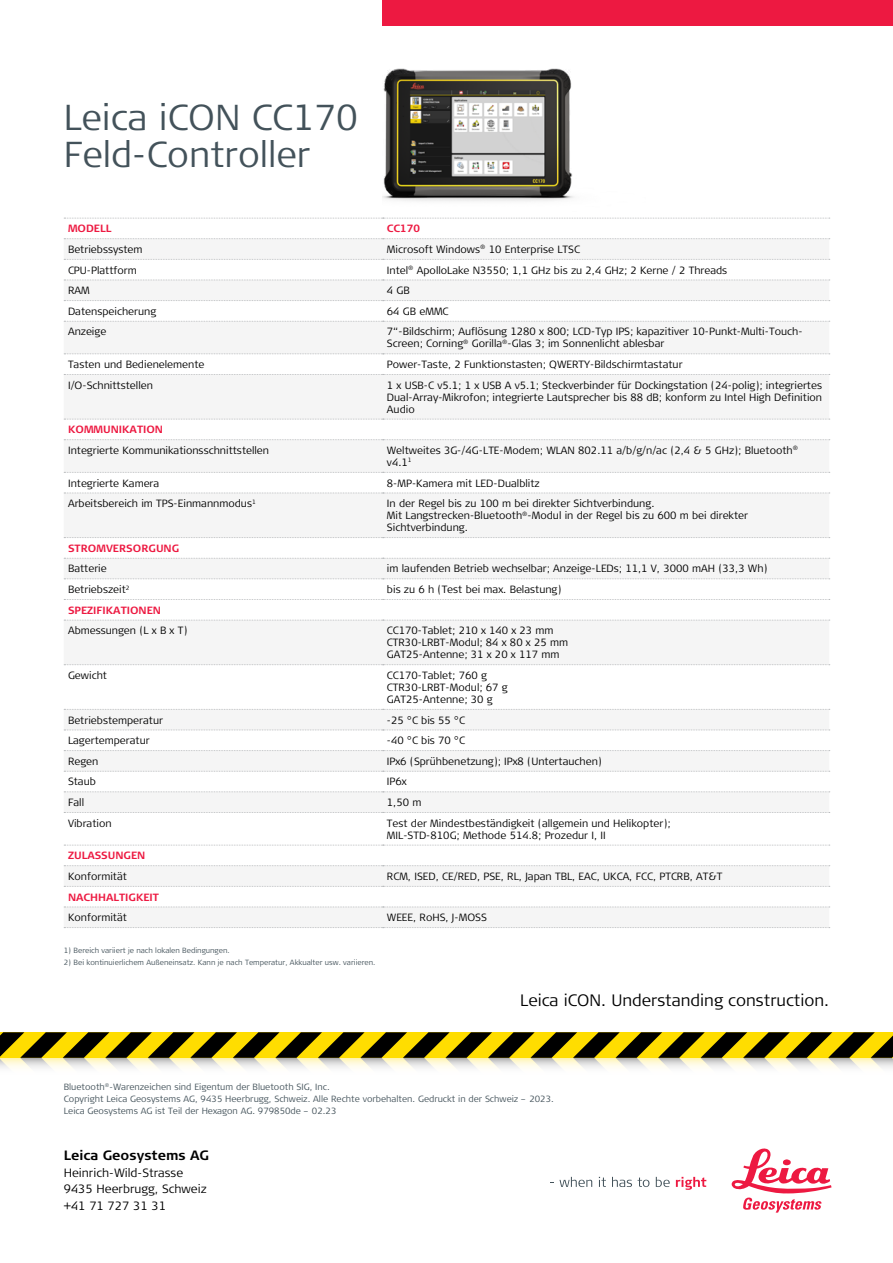
<style>
.page{position:relative;width:893px;height:1263px;background:#fff}
.page>*{position:absolute;margin:0;border:0;box-sizing:border-box;transform-origin:0 0}
.t1{font:300 36px/37.5px "Signa Column";color:#43525a}
.t2{font:300 16.5px "Signa Column";color:#000}
.t3{font:700 13.5px "Signa Column";color:#000}
.t4{font:300 12px/16.5px "Signa Column";color:#000}
.t5{font:300 10.5px/12px "Signa Column";color:#000}
.t6{font:700 10.5px "Signa Column";color:#ed1941}
.t7{font:300 9px/12px "Signa Column";color:#43525a}
.t8{font:300 7.5px "Signa Column";color:#43525a}
</style>
<div class="page">
<svg style="left:559px;top:1177px;width:33px;height:10px"></svg>
<svg style="left:599px;top:1177px;width:7px;height:10px"></svg>
<svg style="left:612px;top:1177px;width:37px;height:10px"></svg>
<svg style="left:656px;top:1177px;width:14px;height:10px"></svg>
<svg style="left:676px;top:1177px;width:30px;height:13px"></svg>
<svg style="left:732px;top:1148px;width:99px;height:64px"></svg>
<div style="left:383px;top:0;width:510px;height:26px;background:#ed1941"></div>
<svg style="left:64px;top:239px;width:765px;height:669px;fill:#f5f5f5"></svg>
<svg style="left:64px;top:374px;width:766px;height:1px"></svg>
<svg style="left:64px;top:419px;width:766px;height:1px"></svg>
<svg style="left:64px;top:439px;width:766px;height:1px"></svg>
<svg style="left:64px;top:218px;width:766px;height:1px"></svg>
<svg style="left:64px;top:238px;width:766px;height:1px"></svg>
<svg style="left:64px;top:259px;width:766px;height:1px"></svg>
<svg style="left:64px;top:321px;width:766px;height:1px"></svg>
<svg style="left:64px;top:353px;width:766px;height:1px"></svg>
<svg style="left:64px;top:280px;width:766px;height:1px"></svg>
<svg style="left:64px;top:300px;width:766px;height:1px"></svg>
<svg style="left:64px;top:558px;width:766px;height:1px"></svg>
<svg style="left:64px;top:578px;width:766px;height:1px"></svg>
<svg style="left:64px;top:599px;width:766px;height:1px"></svg>
<svg style="left:64px;top:620px;width:766px;height:1px"></svg>
<svg style="left:64px;top:664px;width:766px;height:1px"></svg>
<svg style="left:64px;top:537px;width:766px;height:1px"></svg>
<svg style="left:64px;top:472px;width:766px;height:1px"></svg>
<svg style="left:64px;top:493px;width:766px;height:1px"></svg>
<svg style="left:64px;top:709px;width:766px;height:1px"></svg>
<svg style="left:64px;top:730px;width:766px;height:1px"></svg>
<svg style="left:64px;top:750px;width:766px;height:1px"></svg>
<svg style="left:64px;top:771px;width:766px;height:1px"></svg>
<svg style="left:64px;top:791px;width:766px;height:1px"></svg>
<svg style="left:64px;top:812px;width:766px;height:1px"></svg>
<svg style="left:64px;top:845px;width:766px;height:1px"></svg>
<svg style="left:64px;top:865px;width:766px;height:1px"></svg>
<svg style="left:64px;top:886px;width:766px;height:1px"></svg>
<svg style="left:64px;top:906px;width:766px;height:1px"></svg>
<svg style="left:64px;top:927px;width:766px;height:1px"></svg>
<img style="left:383px;top:68px;width:266px;height:150px">
<svg style="left:0;top:1032px;width:893px;height:36px;background:#9f923b"></svg>
<h1 class="t1" style="left:64px;top:99px;width:296px">Leica iCON CC170<br>Feld-Controller</h1>
<p class="t6" style="left:68px;top:222px;width:45px">MODELL</p>
<p class="t6" style="left:387px;top:222px;width:35px">CC170</p>
<p class="t5" style="left:68px;top:243px;width:76px">Betriebssystem</p>
<p class="t5" style="left:387px;top:244px;width:195px">Microsoft Windows<sup>®</sup> 10 Enterprise LTSC</p>
<p class="t5" style="left:68px;top:264px;width:70px">CPU-Plattform</p>
<p class="t5" style="left:387px;top:264px;width:342px">Intel<sup>®</sup> ApolloLake N3550; 1,1 GHz bis zu 2,4 GHz; 2 Kerne / 2 Threads</p>
<p class="t5" style="left:68px;top:285px;width:23px">RAM</p>
<p class="t5" style="left:387px;top:285px;width:24px">4 GB</p>
<p class="t5" style="left:68px;top:305px;width:90px">Datenspeicherung</p>
<p class="t5" style="left:387px;top:305px;width:63px">64 GB eMMC</p>
<p class="t5" style="left:68px;top:326px;width:40px">Anzeige</p>
<p class="t5" style="left:387px;top:326px;width:417px">7“-Bildschirm; Auflösung 1280 x 800; LCD-Typ IPS; kapazitiver 10-Punkt-Multi-Touch-<br>Screen; Corning<sup>®</sup> Gorilla<sup>®</sup>-Glas 3; im Sonnenlicht ablesbar</p>
<p class="t5" style="left:68px;top:359px;width:138px">Tasten und Bedienelemente</p>
<p class="t5" style="left:387px;top:359px;width:297px">Power-Taste, 2 Funktionstasten; QWERTY-Bildschirmtastatur</p>
<p class="t5" style="left:68px;top:379px;width:86px">I/O-Schnittstellen</p>
<p class="t5" style="left:387px;top:379px;width:437px;text-align:justify">1 x USB-C v5.1; 1 x USB A v5.1; Steckverbinder für Dockingstation (24-polig); integriertes Dual-Array-Mikrofon; integrierte Lautsprecher bis 88 dB; konform zu Intel High Definition Audio</p>
<p class="t6" style="left:68px;top:423px;width:97px">KOMMUNIKATION</p>
<p class="t5" style="left:68px;top:444px;width:203px">Integrierte Kommunikationsschnittstellen</p>
<p class="t5" style="left:387px;top:444px;width:413px">Weltweites 3G-/4G-LTE-Modem; WLAN 802.11 a/b/g/n/ac (2,4 &amp; 5 GHz); Bluetooth<sup>® </sup>v4.1<sup>1</sup></p>
<p class="t5" style="left:68px;top:477px;width:93px">Integrierte Kamera</p>
<p class="t5" style="left:387px;top:477px;width:154px">8-MP-Kamera mit LED-Dualblitz</p>
<p class="t5" style="left:68px;top:498px;width:189px">Arbeitsbereich im TPS-Einmannmodus<sup>1</sup></p>
<p class="t5" style="left:387px;top:498px;width:363px">In der Regel bis zu 100 m bei direkter Sichtverbindung.<br>Mit Langstrecken-Bluetooth<sup>®</sup>-Modul in der Regel bis zu 600 m bei direkter<br>Sichtverbindung.</p>
<p class="t6" style="left:68px;top:541px;width:113px">STROMVERSORGUNG</p>
<p class="t5" style="left:68px;top:563px;width:40px">Batterie</p>
<p class="t5" style="left:387px;top:563px;width:382px">im laufenden Betrieb wechselbar; Anzeige-LEDs; 11,1 V, 3000 mAH (33,3 Wh)</p>
<p class="t5" style="left:68px;top:584px;width:63px">Betriebszeit<sup>2</sup></p>
<p class="t5" style="left:387px;top:584px;width:176px">bis zu 6 h (Test bei max. Belastung)</p>
<p class="t6" style="left:68px;top:603px;width:95px">SPEZIFIKATIONEN</p>
<p class="t5" style="left:68px;top:625px;width:121px">Abmessungen (L x B x T)</p>
<p class="t5" style="left:387px;top:625px;width:183px">CC170-Tablet; 210 x 140 x 23 mm<br>CTR30-LRBT-Modul; 84 x 80 x 25 mm<br>GAT25-Antenne; 31 x 20 x 117 mm</p>
<p class="t5" style="left:68px;top:669px;width:41px">Gewicht</p>
<p class="t5" style="left:387px;top:669px;width:122px">CC170-Tablet; 760 g<br>CTR30-LRBT-Modul; 67 g<br>GAT25-Antenne; 30 g</p>
<p class="t5" style="left:68px;top:714px;width:96px">Betriebstemperatur</p>
<p class="t5" style="left:387px;top:714px;width:80px">-25 °C bis 55 °C</p>
<p class="t5" style="left:68px;top:735px;width:83px">Lagertemperatur</p>
<p class="t5" style="left:387px;top:735px;width:80px">-40 °C bis 70 °C</p>
<p class="t5" style="left:68px;top:755px;width:32px">Regen</p>
<p class="t5" style="left:387px;top:755px;width:216px">IPx6 (Sprühbenetzung); IPx8 (Untertauchen)</p>
<p class="t5" style="left:68px;top:776px;width:29px">Staub</p>
<p class="t5" style="left:387px;top:776px;width:21px">IP6x</p>
<p class="t5" style="left:68px;top:797px;width:18px">Fall</p>
<p class="t5" style="left:387px;top:797px;width:36px">1,50 m</p>
<p class="t5" style="left:68px;top:817px;width:45px">Vibration</p>
<p class="t5" style="left:387px;top:817px;width:285px">Test der Mindestbeständigkeit (allgemein und Helikopter);<br>MIL-STD-810G; Methode 514.8; Prozedur I, II</p>
<p class="t6" style="left:68px;top:849px;width:79px">ZULASSUNGEN</p>
<p class="t5" style="left:68px;top:870px;width:60px">Konformität</p>
<p class="t5" style="left:387px;top:870px;width:337px">RCM, ISED, CE/RED, PSE, RL, Japan TBL, EAC, UKCA, FCC, PTCRB, AT&amp;T</p>
<p class="t6" style="left:68px;top:890px;width:93px">NACHHALTIGKEIT</p>
<p class="t5" style="left:68px;top:912px;width:60px">Konformität</p>
<p class="t5" style="left:387px;top:912px;width:101px">WEEE, RoHS, J-MOSS</p>
<p class="t8" style="left:64px;top:945px;width:167px">1) Bereich variiert je nach lokalen Bedingungen.</p>
<p class="t8" style="left:64px;top:957px;width:313px">2) Bei kontinuierlichem Außeneinsatz. Kann je nach Temperatur, Akkualter usw. variieren.</p>
<h2 class="t2" style="left:520px;top:990px;width:310px">Leica iCON. Understanding construction.</h2>
<p class="t7" style="left:64px;top:1081px;width:492px">Bluetooth<sup>®</sup>-Warenzeichen sind Eigentum der Bluetooth SIG, Inc.<br>Copyright Leica Geosystems AG, 9435 Heerbrugg, Schweiz. Alle Rechte vorbehalten. Gedruckt in der Schweiz – 2023.<br>Leica Geosystems AG ist Teil der Hexagon AG. 979850de – 02.23</p>
<p class="t3" style="left:64px;top:1147px;width:147px">Leica Geosystems AG</p>
<p class="t4" style="left:64px;top:1164px;width:144px">Heinrich-Wild-Strasse<br>9435 Heerbrugg, Schweiz +41 71 727 31 31</p>
</div>
